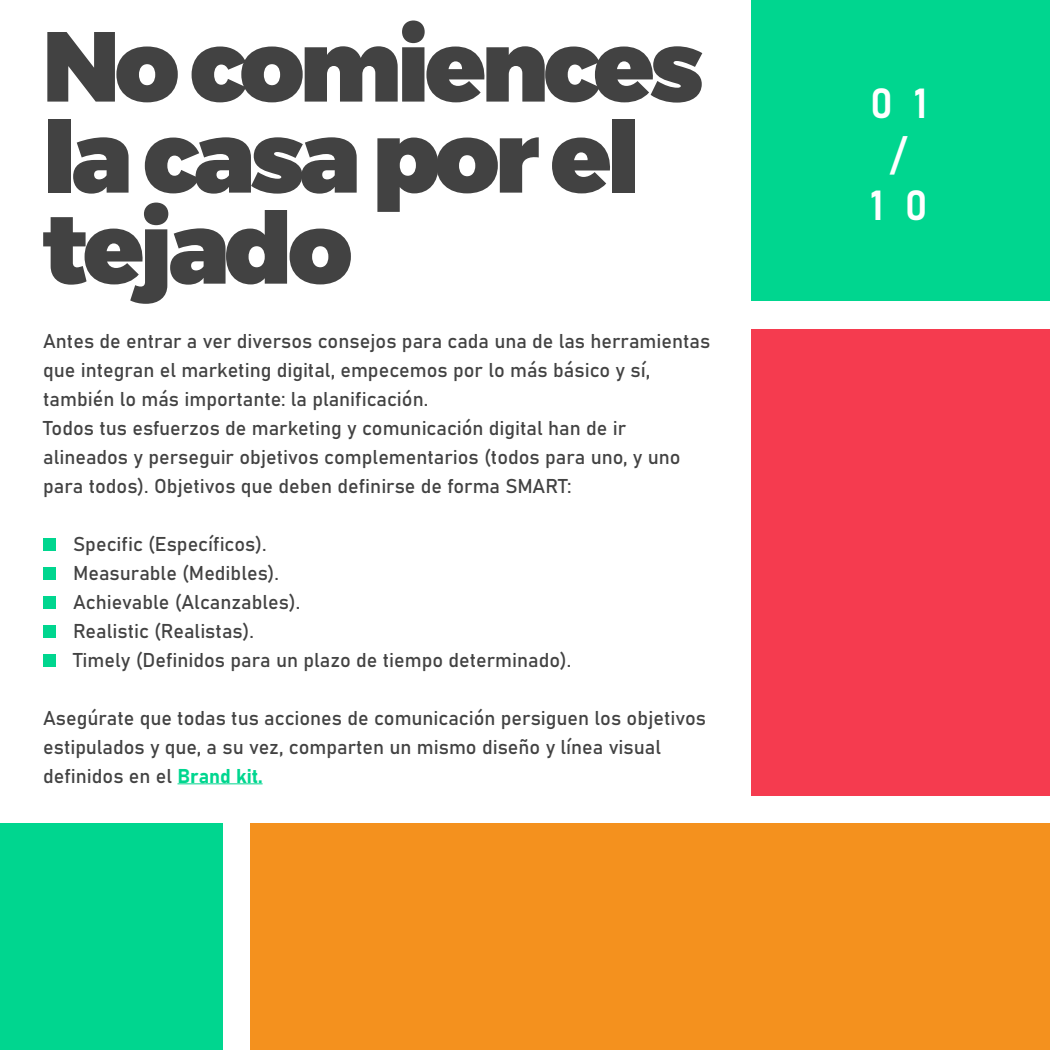
<style>
.page{position:relative;width:1050px;height:1050px;background:#fff}
.page>*{position:absolute;margin:0;border:0;box-sizing:border-box;transform-origin:0 0}
.t1{font:900 99.3px/91.1px "Montserrat";letter-spacing:-.05em;color:#424242}
.t2{font:41.4px "Bahnschrift";color:#fff}
.t3{font:19.8px/29px "Bahnschrift";color:#424242}
.s1{color:#00d68f}
</style>
<div class="page">
<hr style="left:178px;top:784px;width:85px;height:1px;background:#00d68f">
<div style="left:751px;top:0;width:299px;height:300px;background:#00d68f"></div>
<div style="left:751px;top:329px;width:299px;height:466px;background:#f53b4f"></div>
<div style="left:250px;top:824px;width:800px;height:226px;background:#f4911e"></div>
<div style="left:0;top:824px;width:223px;height:226px;background:#00d68f"></div>
<div style="left:43px;top:539px;width:12px;height:12px;background:#00d68f"></div>
<div style="left:43px;top:568px;width:12px;height:12px;background:#00d68f"></div>
<div style="left:43px;top:597px;width:12px;height:12px;background:#00d68f"></div>
<div style="left:43px;top:626px;width:12px;height:12px;background:#00d68f"></div>
<div style="left:43px;top:655px;width:12px;height:12px;background:#00d68f"></div>
<h1 class="t1" style="left:42px;top:24px;width:663px">No comiences la casa por el tejado</h1>
<p class="t3" style="left:43px;top:325px;width:669px">Antes de entrar a ver diversos consejos para cada una de las herramientas que integran el marketing digital, empecemos por lo más básico y sí, también lo más importante: la planificación.<br>Todos tus esfuerzos de marketing y comunicación digital han de ir alineados y perseguir objetivos complementarios (todos para uno, y uno para todos). Objetivos que deben definirse de forma SMART:</p>
<p class="t3" style="left:73px;top:528px;width:500px">Specific (Específicos).<br>Measurable (Medibles).<br>Achievable (Alcanzables).<br>Realistic (Realistas).<br>Timely (Definidos para un plazo de tiempo determinado).</p>
<p class="t3" style="left:43px;top:702px;width:665px">Asegúrate que todas tus acciones de comunicación persiguen los objetivos estipulados y que, a su vez, comparten un mismo diseño y línea visual definidos en el <span class="s1">Brand kit.</span></p>
<h2 class="t2" style="left:870px;top:72px;width:59px">0 1</h2>
<h2 class="t2" style="left:890px;top:123px;width:17px">/</h2>
<h2 class="t2" style="left:870px;top:174px;width:59px">1 0</h2>
</div>
